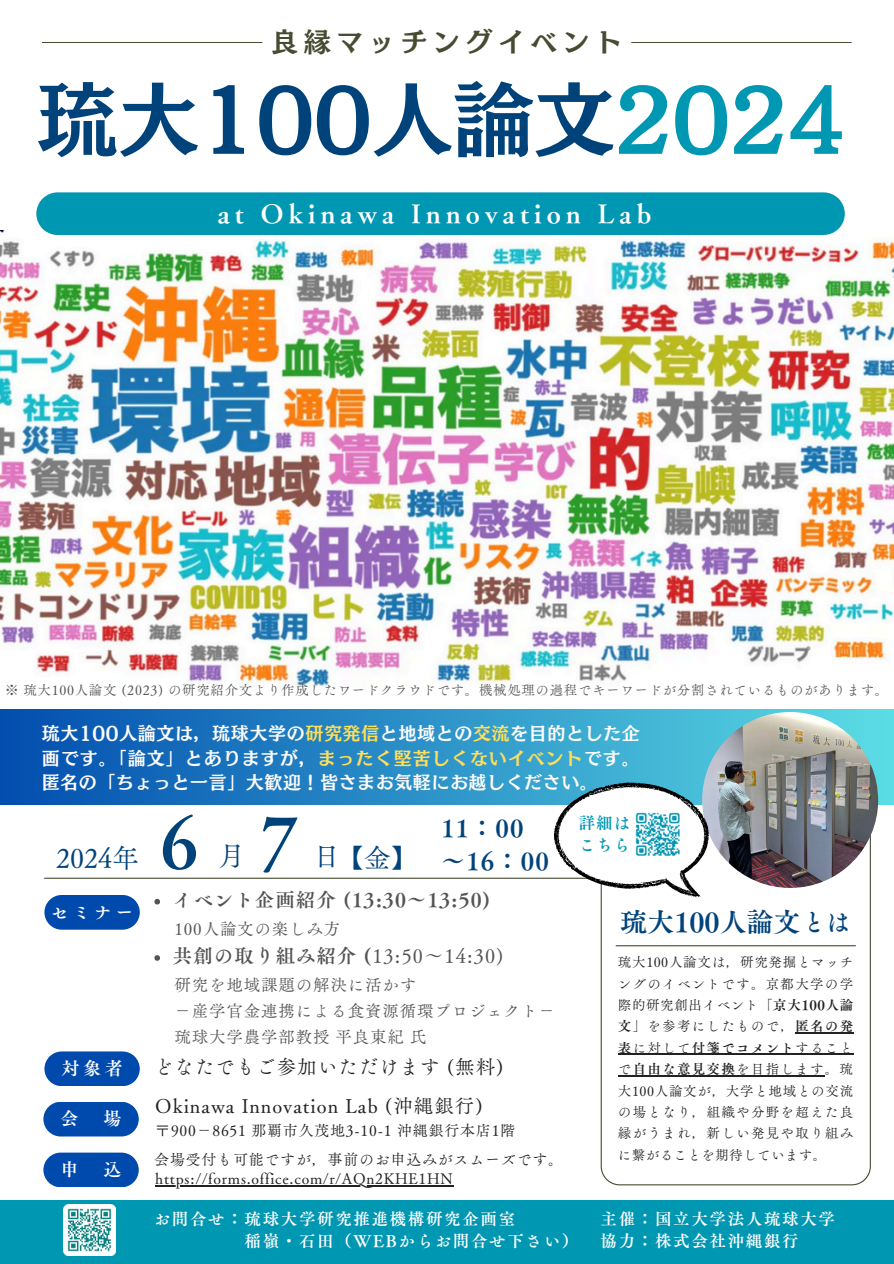
<style>
.page{position:relative;width:894px;height:1264px;background:#fff}
.page>*{position:absolute;margin:0;border:0;box-sizing:border-box;transform-origin:0 0}
.t1{font:81px "Canva Mode Min A Std B";color:#00437b}
.t2{font:67.5px "Canva Tsuku A Old Min Pr 6 N B";color:#00437b}
.t3{font:27px "Canva Mode Min A Std B";letter-spacing:.2em;color:#484b31}
.t4{font:27px "Canva Tsuku A Old Min Pr 6 N R";color:#00437b}
.t5{font:27px "Canva Tsuku A Old Min Pr 6 N B";color:#00437b}
.t6{font:25.5px "Canva Tsuku A Old Min Pr 6 N B";letter-spacing:.2em;color:#fff}
.t7{font:24px/32.7px "Canva Tsuku A Old Min Pr 6 N B";letter-spacing:.05em;color:#00437b}
.t8{font:19.5px "Canva Tsuku A Old Min Pr 6 N R";letter-spacing:.05em;color:#222}
.t9{font:19.5px "Canva Tsuku A Old Min Pr 6 N R";letter-spacing:.05em;color:#545454}
.t10{font:19.5px "Canva Tsuku A Old Min Pr 6 N B";letter-spacing:.05em;color:#545454}
.t11{font:18px/24.8px "Canva Mode Min A Std B";letter-spacing:.04em;color:#fcfbfa;text-align:justify}
.t12{font:18px "Canva Tsuku A Old Min Pr 6 N B";letter-spacing:.2em;color:#fff}
.t13{font:16.5px "Canva Tsuku A Old Min Pr 6 N B";letter-spacing:.1em;color:#fff}
.t14{font:16.5px "Canva Tsuku A Old Min Pr 6 N R";letter-spacing:.05em;color:#545454}
.t15{font:16.5px "Canva Tsuku A Old Min Pr 6 N B";letter-spacing:.05em;color:#0097b2}
.t16{font:15px "Canva Tsuku A Old Min Pr 6 N R";letter-spacing:.05em;color:#222}
.t17{font:13.5px/21.3px "Canva Tsuku A Old Min Pr 6 N R";letter-spacing:.095em;color:#222;text-align:justify}
.t18{font:13.5px "Canva Tsuku A Old Min Pr 6 N R";letter-spacing:.05em;color:#545454}
.s1{color:#0097b2}
.s2{color:#ffde59}
.s3{font-family:"Canva Tsuku A Old Min Pr 6 N B"}
</style>
<div class="page">
<img style="left:0;top:231px;width:893px;height:456px">
<hr style="left:44px;top:877px;width:793px;height:1px;background:#484b31">
<svg style="left:600px;top:833px;width:270px;height:352px"></svg>
<div style="left:36px;top:192px;width:808px;height:43px;background:#0097b2"></div>
<div style="left:0;top:1199px;width:893px;height:64px;background:#0097b2"></div>
<hr style="left:615px;top:945px;width:240px;height:1px;background:#484b31">
<div style="left:0;top:709px;width:893px;height:95px;background:linear-gradient(to right,#014dae,#5ddde5)"></div>
<div style="left:43px;top:1152px;width:96px;height:35px;background:#004aad;border-radius:17px"></div>
<div style="left:43px;top:1101px;width:96px;height:35px;background:#004aad;border-radius:17px"></div>
<img style="left:702px;top:712px;width:175px;height:176px;border-radius:50%">
<svg style="left:44px;top:895px;width:96px;height:34px;background:#1458b3"></svg>
<svg style="left:42px;top:42px;width:809px;height:1px"></svg>
<svg style="left:44px;top:1051px;width:96px;height:35px;background:#185bb4"></svg>
<svg style="left:553px;top:782px;width:155px;height:115px"></svg>
<img style="left:631px;top:808px;width:53px;height:53px">
<img style="left:63px;top:1204px;width:52px;height:51px">
<hr style="left:795px;top:1032px;width:58px;height:1px;background:#222">
<svg style="left:617px;top:1053px;width:15px;height:2px"></svg>
<hr style="left:632px;top:1053px;width:59px;height:2px;background:#222">
<hr style="left:691px;top:1053px;width:104px;height:2px;background:#222">
<hr style="left:795px;top:1053px;width:58px;height:2px;background:#222">
<svg style="left:617px;top:1075px;width:15px;height:1px"></svg>
<hr style="left:632px;top:1075px;width:104px;height:1px;background:#222">
<hr style="left:736px;top:1075px;width:88px;height:1px;background:#222">
<svg style="left:154px;top:898px;width:6px;height:6px"></svg>
<svg style="left:154px;top:955px;width:6px;height:5px"></svg>
<hr style="left:155px;top:1185px;width:298px;height:1px;background:#222">
<h3 class="t3" style="left:271px;top:28px;width:352px">良縁マッチングイベント</h3>
<p class="t1" style="left:37px;top:78px;width:809px">琉大100人論文<span class="s1">2024</span></p>
<h4 class="t6" style="left:218px;top:200px;width:435px">at Okinawa Innovation Lab</h4>
<p class="t18" style="left:5px;top:683px;width:884px">※ 琉大100人論文 (2023) の研究紹介文より作成したワードクラウドです。機械処理の過程でキーワードが分割されているものがあります。</p>
<p class="t11" style="left:42px;top:720px;width:599px">琉大100人論文は，琉球大学の<span class="s2">研究発信</span>と地域との<span class="s2">交流</span>を目的とした企画です。「論文」とありますが，<span class="s2">まったく堅苦しくないイベント</span>です。匿名の「ちょっと一言」大歓迎！皆さまお気軽にお越しください。</p>
<p class="t4" style="left:56px;top:843px;width:85px">2024年</p>
<p class="t12" style="left:51px;top:902px;width:84px">セミナー</p>
<h5 class="t12" style="left:61px;top:1059px;width:63px">対象者</h5>
<h2 class="t12" style="left:60px;top:1109px;width:19px">会</h2>
<h2 class="t12" style="left:104px;top:1109px;width:19px">場</h2>
<h1 class="t12" style="left:60px;top:1160px;width:19px">申</h1>
<h1 class="t12" style="left:104px;top:1160px;width:19px">込</h1>
<p class="t2" style="left:160px;top:808px;width:39px">6</p>
<h3 class="t2" style="left:260px;top:806px;width:39px">7</h3>
<p class="t7" style="left:441px;top:811px;width:109px">11：00〜16：00</p>
<h5 class="t10" style="left:173px;top:889px;width:319px">イベント企画紹介 (13:30〜13:50)</h5>
<h5 class="t14" style="left:174px;top:920px;width:166px">100人論文の楽しみ方</h5>
<h6 class="t9" style="left:173px;top:945px;width:332px"><span class="s3">共創の取り組み紹介 (</span>13:50〜14:30)</h6>
<h6 class="t14" style="left:174px;top:976px;width:243px">研究を地域課題の解決に活かす</h6>
<h5 class="t14" style="left:174px;top:1002px;width:382px">−産学官金連携による食資源循環プロジェクト−</h5>
<p class="t14" style="left:174px;top:1028px;width:252px">琉球大学農学部教授平良東紀氏</p>
<p class="t8" style="left:154px;top:1057px;width:351px">どなたでもご参加いただけます (無料)</p>
<h3 class="t4" style="left:218px;top:842px;width:21px">月</h3>
<p class="t4" style="left:313px;top:843px;width:106px">日【金】</p>
<p class="t8" style="left:155px;top:1095px;width:329px">Okinawa Innovation Lab (沖縄銀行)</p>
<p class="t16" style="left:155px;top:1123px;width:361px">〒900－ 8651 那覇市久茂地3-10-1 沖縄銀行本店1階</p>
<h2 class="t16" style="left:154px;top:1152px;width:410px">会場受付も可能ですが，事前のお申込みがスムーズです。</h2>
<h5 class="t16" style="left:155px;top:1171px;width:299px">https://forms.office.com/r/AQn2KHE1HN</h5>
<p class="t13" style="left:154px;top:1210px;width:363px">お問合せ：琉球大学研究推進機構研究企画室</p>
<p class="t13" style="left:244px;top:1232px;width:335px">稲嶺・石田（WEBからお問合せ下さい）</p>
<p class="t15" style="left:578px;top:814px;width:53px">詳細は</p>
<p class="t15" style="left:578px;top:836px;width:53px">こちら</p>
<p class="t5" style="left:620px;top:908px;width:181px">琉大100人論文</p>
<p class="t7" style="left:801px;top:905px;width:49px">とは</p>
<p class="t17" style="left:617px;top:951px;width:237px">琉大100人論文は，研究発掘とマッチングのイベントです。京都大学の学際的研究創出イベント「<span class="s3">京大100人論文</span>」を参考にしたもので，<span class="s3">匿名の発表</span>に対して<span class="s3">付箋でコメント</span>することで<span class="s3">自由な意見交換</span>を目指します。琉大100人論文が，大学と地域との交流の場となり，組織や分野を超えた良縁がうまれ，新しい発見や取り組みに繋がることを期待しています。</p>
<h4 class="t13" style="left:600px;top:1210px;width:236px">主催：国立大学法人琉球大学</h4>
<p class="t13" style="left:600px;top:1232px;width:198px">協力：株式会社沖縄銀行</p>
</div>
